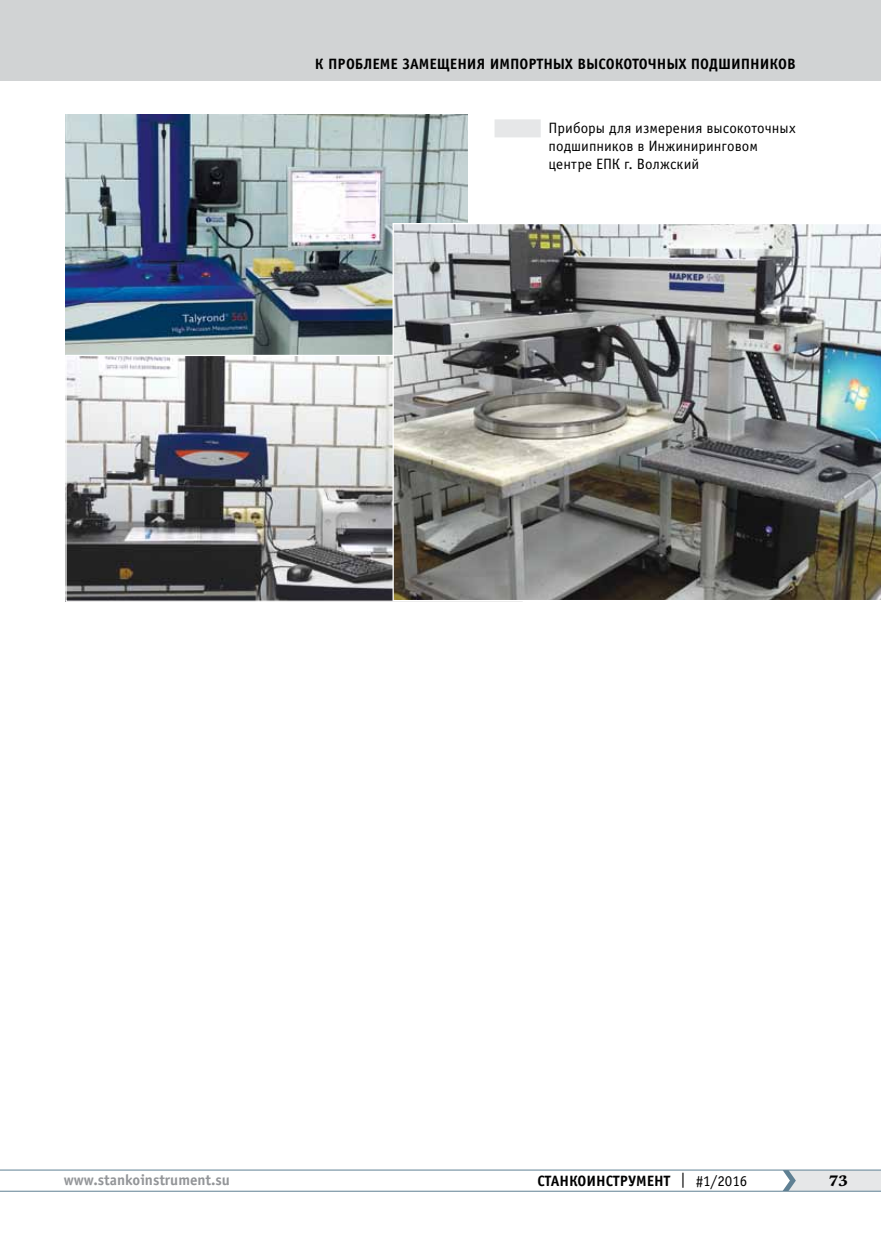
<style>
.page{position:relative;width:881px;height:1234px;background:#fff}
.page>*{position:absolute;margin:0;border:0;box-sizing:border-box;transform-origin:0 0}
.t1{font:15px/18px "Officina Sans C";letter-spacing:.005em;color:#000}
.t2{font:700 15px "Officina Sans C";color:#000}
.t3{font:700 15px "Officina Sans C";color:#939598}
.t4{font:700 15px "Octava";color:#000}
.s1{font-weight:400}
</style>
<div class="page">
<hr style="left:0;top:1190px;width:880px;height:1px;background:#5f8093">
<hr style="left:0;top:1169px;width:880px;height:1px;background:#5f8093">
<svg style="left:782px;top:1169px;width:98px;height:21px;background:#d9dee0"></svg>
<div style="left:0;top:0;width:880px;height:81px;background:#d1d3d4"></div>
<img style="left:65px;top:115px;width:402px;height:240px">
<div style="left:494px;top:119px;width:46px;height:18px;background:#e6e7e8"></div>
<img style="left:67px;top:357px;width:325px;height:242px">
<img style="left:392px;top:223px;width:488px;height:378px">
<p class="t2" style="left:315px;top:56px;width:482px">К проблеме замещения импортных высокоточных подшипников</p>
<p class="t1" style="left:548px;top:119px;width:248px">Приборы для измерения высокоточных подшипников в Инжиниринговом центре ЕПК г. Волжский</p>
<p class="t3" style="left:64px;top:1171px;width:168px">www.stankoinstrument.su</p>
<p class="t2" style="left:537px;top:1171px;width:211px">СТАНКОИНСТРУМЕНТ <span class="s1">| #1/2016</span></p>
<p class="t4" style="left:828px;top:1170px;width:20px">73</p>
</div>
